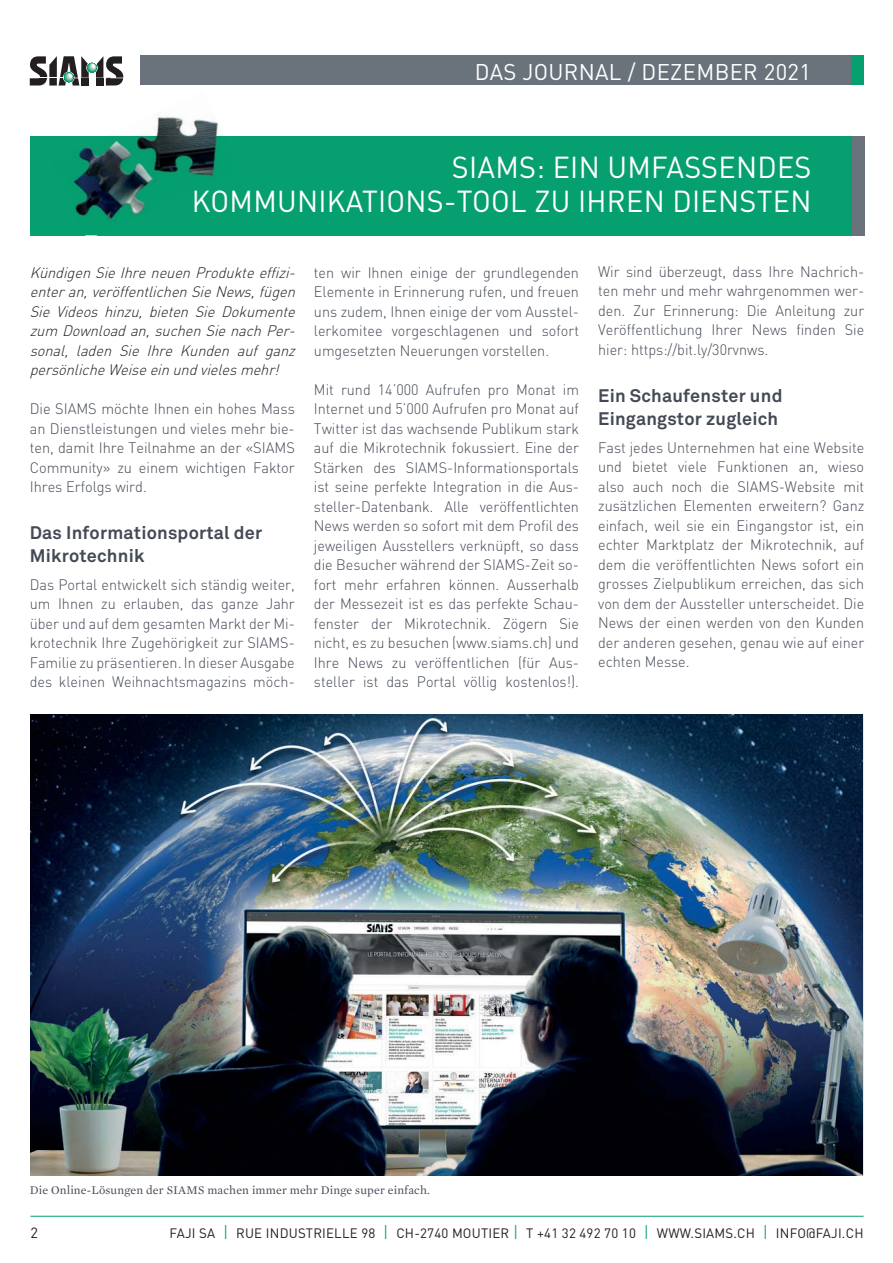
<style>
.page{position:relative;width:893px;height:1263px;background:#fff}
.page>*{position:absolute;margin:0;border:0;box-sizing:border-box;transform-origin:0 0}
.t1{font:30px/34.5px "DIN";letter-spacing:.01em;color:#fff;text-align:right;scale:.96 1}
.t2{font:22.5px "DIN";letter-spacing:.015em;color:#fff}
.t3{font:700 18px/22.5px "Akkurat";letter-spacing:.01em;color:#444a55}
.t4{font:300 15px/19.5px "DIN";color:#444a55;text-align:justify;scale:.96 1}
.t5{font:italic 300 15px/19.5px "DIN";color:#231f20;text-align:justify}
.t6{font:300 15px/19.5px "DIN";color:#444a55;text-align:justify}
.t7{font:14.7px "DIN";color:#231f20}
.t8{font:13.5px "DIN";letter-spacing:.015em;color:#231f20}
.t9{font:12px "Mercury Text G1 Roman";letter-spacing:.01em;color:#444a55}
.s1{font-weight:300;font-size:19.5px;color:#06a070}
</style>
<div class="page">
<svg style="left:30px;top:56px;width:93px;height:30px"></svg>
<hr style="left:30px;top:78px;width:34px;height:1px;background:#fff">
<div style="left:140px;top:55px;width:723px;height:30px;background:#6a737b"></div>
<div style="left:851px;top:55px;width:12px;height:30px;background:#06a070"></div>
<hr style="left:30px;top:1216px;width:833px;height:1px;background:#06a070">
<div style="left:30px;top:136px;width:834px;height:99px;background:#06a070"></div>
<div style="left:852px;top:136px;width:12px;height:99px;background:#6a737b"></div>
<img style="left:31px;top:714px;width:832px;height:462px">
<img style="left:85px;top:116px;width:139px;height:120px">
<img style="left:73px;top:136px;width:151px;height:99px">
<h2 class="t2" style="left:475px;top:64px;width:338px">DAS JOURNAL / DEZEMBER 2021</h2>
<h1 class="t1" style="left:192px;top:153px;width:647px">SIAMS: EIN UMFASSENDES<br>KOMMUNIKATIONS-TOOL ZU IHREN DIENSTEN</h1>
<p class="t5" style="left:30px;top:264px;width:270px">Kündigen Sie Ihre neuen Produkte effizi&shy;enteran,veröffentlichen Sie News,fügen Sie Videos hinzu, bieten Sie Dokumente zum Download an, suchen Sie nach Per&shy;sonal, laden Sie Ihre Kunden auf ganz persönliche Weise ein und vieles mehr!</p>
<p class="t6" style="left:30px;top:401px;width:267px">Die SIAMS möchte Ihnen ein hohes Mass an Dienstleistungen und vieles mehr bie&shy;ten, damit Ihre Teilnahme an der «SIAMS Community» zu einem wichtigen Faktor Ihres Erfolgs wird.</p>
<p class="t3" style="left:30px;top:524px;width:234px">Das Informationsportal der<br>Mikrotechnik</p>
<p class="t4" style="left:30px;top:576px;width:278px">Das Portal entwickelt sich ständig weiter, um Ihnen zu erlauben, das ganze Jahr über und auf dem gesamten Markt der Mi&shy;krotechnik Ihre Zugehörigkeit zur SIAMS-Familie zu präsentieren. In dieser Ausgabe des kleinen Weihnachtsmagazins möch-</p>
<p class="t4" style="left:314px;top:264px;width:278px">ten wir Ihnen einige der grundlegenden Elemente in Erinnerung rufen, und freuen uns zudem, Ihnen einige der vom Ausstel&shy;lerkomitee vorgeschlagenen und sofort umgesetzten Neuerungen vorstellen.</p>
<p class="t4" style="left:314px;top:381px;width:278px">Mit rund 14’000 Aufrufen pro Monat im Internet und 5’000 Aufrufen pro Monat auf Twitter ist das wachsende Publikum stark auf die Mikrotechnik fokussiert. Eine der Stärken des SIAMS-Infor mationsportals ist seine perfekte Integration in die Aus&shy;steller-Datenbank. Alle v eröffentlichten News werden so sofort mit dem Profil des jeweiligen Ausstellers verknüpft, so dass die Besucher während der SIAMS-Zeit so&shy;fort mehr erfahren können. Ausserhalb der Messezeit ist es das perfekte Schau&shy;fenster der Mikrotechnik. Zögern Sie nicht, es zu besuchen (www.siams.ch) und Ihre News zu veröffentlichen (für Aus&shy;steller ist das Portal völlig kostenlos!).</p>
<p class="t4" style="left:598px;top:263px;width:279px">Wir sind überzeugt, dass Ihre Nachrich&shy;ten mehr und mehr wahrgenommen wer&shy;den. Zur Erinnerung: Die Anleitung zur Veröffentlichung Ihrer News finden Sie hier: https://bit.ly/30rvnws.</p>
<p class="t3" style="left:598px;top:387px;width:186px">Ein Schaufenster und<br>Eingangstor zugleich</p>
<p class="t4" style="left:598px;top:439px;width:279px">Fast jedes Unternehmen hat eine Website und bietet viele Funktionen an, wieso also auch noch die SIAMS-Website mit zusätzlichen Elementen erweitern? Ganz einfach, weil sie ein Eingangstor ist, ein echter Marktplatz der Mikrotechnik, auf dem die veröffentlichten News sofort ein grosses Zielpublikum erreichen, das sich von dem der Aussteller unterscheidet. Die News der einen werden von den Kunden der anderen gesehen, genau wie auf einer echten Messe.</p>
<p class="t9" style="left:30px;top:1184px;width:402px">Die Online-Lösungen der SIAMS machen immer mehr Dinge super einfach.</p>
<p class="t7" style="left:30px;top:1227px;width:9px">2</p>
<p class="t8" style="left:170px;top:1228px;width:695px">FAJI SA <span class="s1">I</span> RUE INDUSTRIELLE 98 <span class="s1">I</span> CH-2740 MOUTIER <span class="s1">I</span> T +41 32 492 70 10 <span class="s1">I</span> WWW.SIAMS.CH <span class="s1">I</span> INFO@FAJI.CH</p>
</div>
